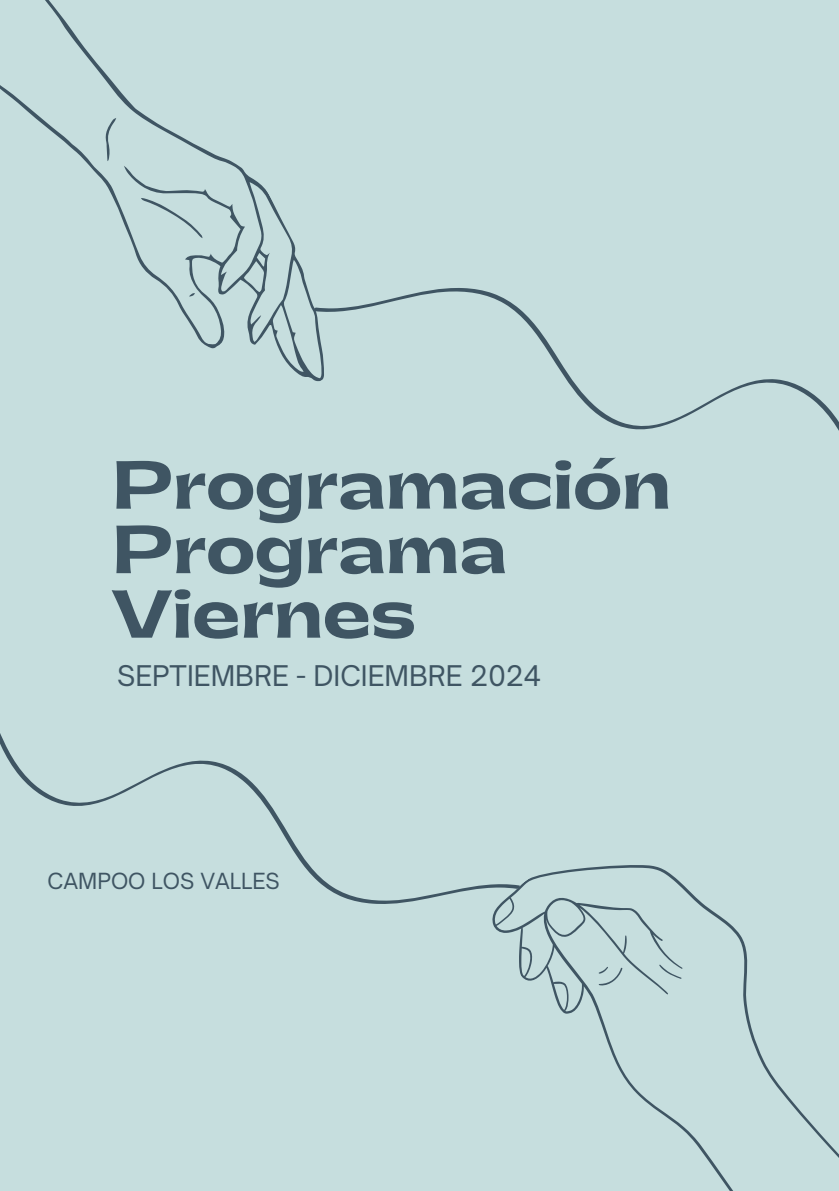
<style>
.page{position:relative;width:839px;height:1191px;background:#fff}
.page>*{position:absolute;margin:0;border:0;box-sizing:border-box;transform-origin:0 0}
.t1{font:800 63.4px/64.4px "Gatwick";color:#3f5563}
.t2{font:27.2px "Open Sauce One";color:#3f5563}
.t3{font:21.2px "Open Sauce One";color:#3f5563}
</style>
<div class="page">
<div style="left:0;top:0;width:838px;height:1191px;background:#c6dede"></div>
<svg style="left:0;top:0;width:311px;height:378px"></svg>
<svg style="left:141px;top:181px;width:62px;height:74px"></svg>
<svg style="left:91px;top:118px;width:42px;height:43px"></svg>
<svg style="left:188px;top:292px;width:8px;height:6px"></svg>
<svg style="left:522px;top:865px;width:316px;height:326px"></svg>
<svg style="left:659px;top:959px;width:22px;height:26px"></svg>
<svg style="left:598px;top:966px;width:27px;height:23px"></svg>
<svg style="left:311px;top:288px;width:527px;height:142px"></svg>
<svg style="left:0;top:733px;width:522px;height:244px"></svg>
<p class="t1" style="left:111px;top:456px;width:561px">Programación<br>Programa<br>Viernes</p>
<p class="t2" style="left:117px;top:659px;width:426px">SEPTIEMBRE - DICIEMBRE 2024</p>
<h1 class="t3" style="left:48px;top:868px;width:234px">CAMPOO LOS VALLES</h1>
</div>
